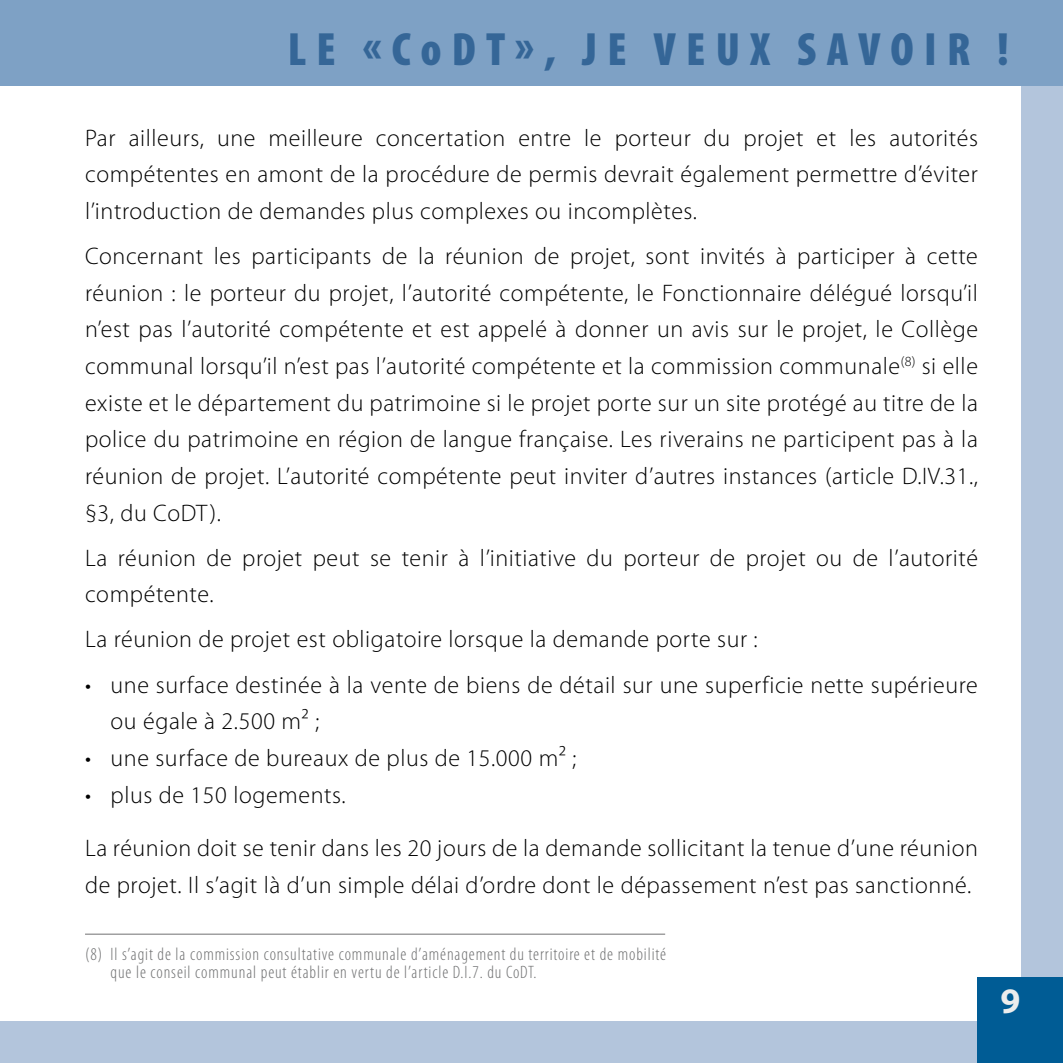
<style>
.page{position:relative;width:1063px;height:1063px;background:#b3c5dc}
.page>*{position:absolute;margin:0;border:0;box-sizing:border-box;transform-origin:0 0}
.t1{font:900 condensed 46.8px "Myriad Pro";letter-spacing:.22em;color:#2e7aab}
.t2{font:700 36px "Myriad Pro";color:#eceded}
.t3{font:300 24px/36.6px "Myriad Pro";letter-spacing:.025em;color:#000}
.t4{font:300 condensed 18px/18px "Myriad Pro";letter-spacing:.05em;color:#707172}
</style>
<div class="page">
<div style="left:0;top:43px;width:1020px;height:977px;background:#fff"></div>
<div style="left:978px;top:978px;width:85px;height:85px;background:#005c95"></div>
<div style="left:0;top:0;width:1063px;height:85px;background:#7ea1c5"></div>
<hr style="left:85px;top:934px;width:580px;height:1px;background:#707172">
<h1 class="t1" style="left:287px;top:23px;width:723px">LE «CODT», JE VEUX SAVOIR !</h1>
<p class="t3" style="left:85px;top:120px;width:894px;text-align:justify">Par ailleurs, une meilleure concertation entre le porteur du projet et les autorités compétentes en amont de la procédure de permis devrait également permettre d’éviter l’introduction de demandes plus complexes ou incomplètes.</p>
<p class="t3" style="left:85px;top:238px;width:894px;text-align:justify">Concernant les participants de la réunion de projet, sont invités à participer à cette réunion : le porteur du projet, l’autorité compétente, le Fonctionnaire délégué lorsqu’il n’est pas l’autorité compétente et est appelé à donner un avis sur le projet, le Collège communal lorsqu’il n’est pas l’autorité compétente et la commission communale<sup>(8)</sup> si elle existe et le département du patrimoine si le projet porte sur un site protégé au titre de la police du patrimoine en région de langue française. Les riverains ne participent pas à la réunion de projet. L’autorité compétente peut inviter d’autres instances (article D.IV.31., §3, du CoDT).</p>
<p class="t3" style="left:85px;top:540px;width:895px">La réunion de projet peut se tenir à l’initiative du porteur de projet ou de l’autorité compétente.</p>
<p class="t3" style="left:85px;top:622px;width:674px">La réunion de projet est obligatoire lorsque la demande porte sur :</p>
<p class="t3" style="left:111px;top:667px;width:869px;text-indent:-26px">• une surface destinée à la vente de biens de détail sur une superficie nette supérieure ou égale à 2.500 m² ;</p>
<p class="t3" style="left:85px;top:740px;width:493px">• une surface de bureaux de plus de 15.000 m² ;</p>
<p class="t3" style="left:85px;top:777px;width:262px">• plus de 150 logements.</p>
<p class="t3" style="left:85px;top:830px;width:895px">La réunion doit se tenir dans les 20 jours de la demande sollicitant la tenue d’une réunion de projet. Il s’agit là d’un simple délai d’ordre dont le dépassement n’est pas sanctionné.</p>
<p class="t4" style="left:111px;top:946px;width:557px;text-indent:-26px">(8) Il s’agit de la commission consultative communale d’aménagement du territoire et de mobilité que le conseil communal peut établir en vertu de l’article D.I.7. du CoDT.</p>
<h2 class="t2" style="left:1000px;top:977px;width:21px">9</h2>
</div>
